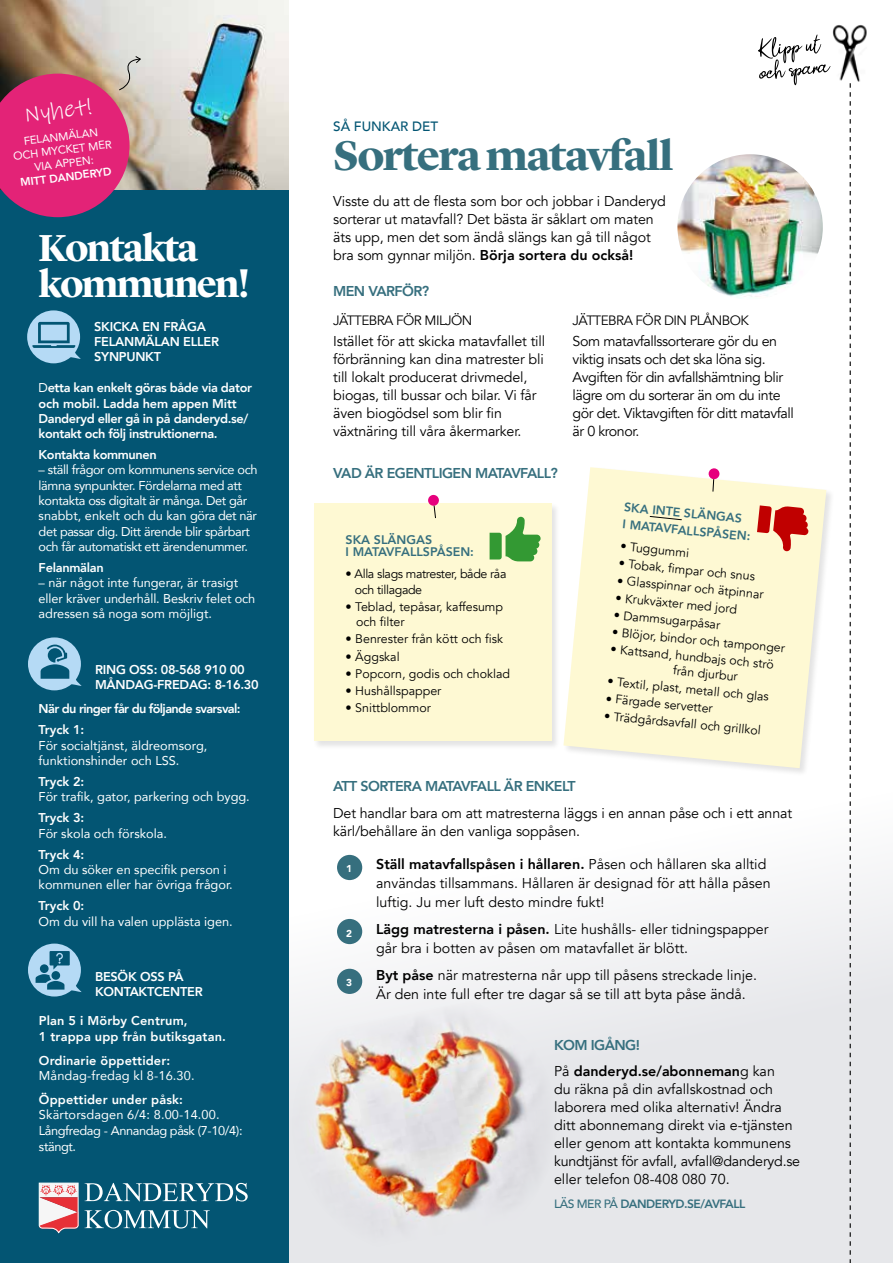
<style>
.page{position:relative;width:893px;height:1263px;background:#fff}
.page>*{position:absolute;margin:0;border:0;box-sizing:border-box;transform-origin:0 0}
.t1{font:700 42.75px "Lyon Display";letter-spacing:-.03em;color:#366f7e;scale:1.05 1}
.t2{font:700 39px/36px "Lyon Display";letter-spacing:-.045em;color:#fff}
.t3{font:24px "Ink Free";color:#fff}
.t4{font:14.25px/18px "Avenir";letter-spacing:-.01em;color:#000}
.t5{font:14.25px/18px "Avenir";letter-spacing:-.03em;color:#000}
.t6{font:800 14.25px "Avenir";letter-spacing:-.04em;color:#366f7e}
.t7{font:800 14.25px/26px "Avenir";color:#000}
.t8{font:13.5px "Avenir";letter-spacing:-.04em;color:#000}
.t9{font:500 13.5px "Avenir";color:#035573}
.t10{font:12.75px/15.3px "Avenir";color:#fff}
.t11{font:800 12.75px/15px "Avenir";letter-spacing:-.02em;color:#fff}
.t12{font:12.75px/15.3px "Avenir";letter-spacing:-.03em;color:#fff}
.t13{font:800 12.75px/15.3px "Avenir";letter-spacing:.01em;color:#fff}
.t14{font:800 12.75px/21px "Avenir";letter-spacing:-.05em;color:#fff}
.t15{font:12.45px/15.5px "Avenir";color:#000}
.t16{font:800 12.45px/17.2px "Avenir";color:#366f7e}
.t17{font:12.45px/15.3px "Avenir";letter-spacing:-.03em;color:#000}
.t18{font:800 12px "Avenir";letter-spacing:-.04em;color:#366f7e}
.t19{font:11.25px/13.5px "Avenir";color:#fff;text-align:center}
.t20{font:800 11.25px "Avenir";color:#fff}
.t21{font:900 10.05px "Avenir";color:#fff}
.s1{font-weight:400}
.s2{font-weight:800}
.s3{color:#366f7e}
.s4{font-weight:500}
</style>
<div class="page">
<img style="left:0;top:0;width:288px;height:190px">
<svg style="left:288px;top:687px;width:605px;height:576px"></svg>
<svg style="left:758px;top:35px;width:72px;height:50px"></svg>
<img style="left:833px;top:25px;width:34px;height:57px">
<div style="left:0;top:190px;width:288px;height:1073px;background:#035573"></div>
<svg style="left:39px;top:1183px;width:40px;height:50px;background:#db9ea3"></svg>
<svg style="left:85px;top:1183px;width:163px;height:18px"></svg>
<svg style="left:85px;top:1210px;width:125px;height:18px"></svg>
<svg style="left:850px;top:83px;width:1px;height:1180px"></svg>
<svg style="left:28px;top:637px;width:54px;height:53px"></svg>
<svg style="left:28px;top:943px;width:54px;height:53px"></svg>
<svg style="left:27px;top:310px;width:54px;height:53px"></svg>
<div style="left:562px;top:466px;width:273px;height:311px;background:#fff"></div>
<svg style="left:563px;top:467px;width:263px;height:301px;background:#fdf9d9"></svg>
<svg style="left:649px;top:515px;width:33px;height:6px"></svg>
<div style="left:708px;top:468px;width:12px;height:11px;background:#e6007d;border-radius:50%"></div>
<svg style="left:712px;top:478px;width:3px;height:15px"></svg>
<svg style="left:757px;top:505px;width:54px;height:48px;background:#de7b68"></svg>
<div style="left:313px;top:502px;width:248px;height:248px;background:#000;opacity:.11"></div>
<div style="left:314px;top:503px;width:238px;height:238px;background:#fef9d3"></div>
<div style="left:428px;top:495px;width:11px;height:11px;background:#e6007d;border-radius:50%"></div>
<svg style="left:433px;top:505px;width:3px;height:14px"></svg>
<svg style="left:490px;top:517px;width:51px;height:44px"></svg>
<div style="left:337px;top:855px;width:25px;height:25px;background:#366f7e;border-radius:50%"></div>
<div style="left:337px;top:919px;width:25px;height:25px;background:#366f7e;border-radius:50%"></div>
<div style="left:337px;top:969px;width:25px;height:25px;background:#366f7e;border-radius:50%"></div>
<img style="left:674px;top:151px;width:152px;height:152px;border-radius:76px">
<div style="left:671px;top:148px;width:158px;height:158px;border:6px solid #fff;border-radius:50%"></div>
<img style="left:292px;top:1000px;width:265px;height:247px">
<svg style="left:0;top:56px;width:141px;height:161px;background:#c34378"></svg>
<h3 class="t3" style="left:22px;top:99px;width:69px;rotate:-7deg">Nyhet!</h3>
<p class="t19" style="left:11px;top:135px;width:100px;rotate:-7deg">FELANMÄLAN<br>OCH MYCKET MER<br>VIA APPEN:</p>
<p class="t20" style="left:19px;top:174px;width:93px;rotate:-7deg">MITT DANDERYD</p>
<h2 class="t2" style="left:39px;top:226px;width:212px">Kontakta kommunen!</h2>
<p class="t11" style="left:94px;top:319px;width:126px">SKICKA EN FRÅGA<br>FELANMÄLAN ELLER<br>SYNPUNKT</p>
<p class="t11" style="left:39px;top:380px;width:215px"><span class="s1">D</span>etta kan enkelt göras både via dator och mobil. Ladda hem appen Mitt Danderyd eller gå in på danderyd.se/ kontakt och följ instruktionerna.</p>
<p class="t11" style="left:39px;top:447px;width:120px">Kontakta kommunen</p>
<p class="t12" style="left:39px;top:462px;width:220px">– ställ frågor om kommunens service och lämna synpunkter. Fördelarna med att kontakta oss digitalt är många. Det går snabbt, enkelt och du kan göra det när det passar dig. Ditt ärende blir spårbart och får automatiskt ett ärendenummer.</p>
<p class="t11" style="left:39px;top:560px;width:67px">Felanmälan</p>
<p class="t10" style="left:39px;top:575px;width:218px">– när något inte fungerar, är trasigt eller kräver underhåll. Beskriv felet och adressen så noga som möjligt.</p>
<p class="t11" style="left:95px;top:662px;width:165px">RING OSS: 08-568 910 00<br>MÅNDAG-FREDAG: 8-16.30</p>
<p class="t14" style="left:39px;top:698px;width:203px">När du ringer får du följande svarsval:<br>Tryck 1:</p>
<p class="t10" style="left:39px;top:737px;width:170px">För socialtjänst, äldreomsorg, funktionshinder och LSS.</p>
<p class="t11" style="left:39px;top:774px;width:47px">Tryck 2:</p>
<p class="t10" style="left:39px;top:789px;width:213px">För trafik, gator, parkering och bygg.</p>
<p class="t11" style="left:39px;top:810px;width:47px">Tryck 3:</p>
<p class="t10" style="left:39px;top:825px;width:130px">För skola och förskola.</p>
<p class="t11" style="left:39px;top:847px;width:47px">Tryck 4:</p>
<p class="t10" style="left:39px;top:861px;width:196px">Om du söker en specifik person i kommunen eller har övriga frågor.</p>
<p class="t11" style="left:39px;top:898px;width:47px">Tryck 0:</p>
<p class="t10" style="left:39px;top:913px;width:196px">Om du vill ha valen upplästa igen.</p>
<p class="t11" style="left:95px;top:969px;width:109px">BESÖK OSS PÅ<br>KONTAKTCENTER</p>
<p class="t13" style="left:39px;top:1013px;width:188px">Plan 5 i Mörby Centrum,<br>1 trappa upp från butiksgatan.</p>
<p class="t13" style="left:39px;top:1053px;width:133px">Ordinarie öppettider:</p>
<p class="t10" style="left:39px;top:1068px;width:157px">Måndag-fredag kl 8-16.30.</p>
<p class="t13" style="left:39px;top:1092px;width:145px">Öppettider under påsk:</p>
<p class="t12" style="left:39px;top:1107px;width:205px;line-height:15.8px">Skärtorsdagen 6/4: 8.00-14.00.<br>Långfredag - Annandag påsk (7-10/4): stängt.</p>
<p class="t9" style="left:333px;top:115px;width:107px">SÅ FUNKAR DET</p>
<h1 class="t1" style="left:333px;top:124px;width:325px">Sortera matavfall</h1>
<p class="t4" style="left:333px;top:193px;width:334px">Visste du att de flesta som bor och jobbar i Danderyd sorterar ut matavfall? Det bästa är såklart om maten äts upp, men det som ändå slängs kan gå till något bra som gynnar miljön. <span class="s2">Börja sortera du också!</span></p>
<p class="t6" style="left:333px;top:280px;width:98px">MEN VARFÖR?</p>
<p class="t8" style="left:333px;top:312px;width:141px">JÄTTEBRA FÖR MILJÖN</p>
<p class="t4" style="left:333px;top:332px;width:214px">Istället för att skicka matavfallet till förbränning kan dina matrester bli till lokalt producerat drivmedel, biogas, till bussar och bilar. Vi får även biogödsel som blir fin växtnäring till våra åkermarker.</p>
<p class="t6" style="left:333px;top:462px;width:226px">VAD ÄR EGENTLIGEN MATAVFALL?</p>
<p class="t16" style="left:346px;top:533px;width:130px;line-height:12.5px">SKA SLÄNGAS<br>I MATAVFALLSPÅSEN:</p>
<p class="t17" style="left:355px;top:567px;width:153px;text-indent:-9px">• Alla slags matrester, både råa och tillagade</p>
<p class="t15" style="left:356px;top:599px;width:149px;text-indent:-10px">• Teblad, tepåsar, kaffesump och filter</p>
<p class="t15" style="left:346px;top:632px;width:159px">• Benrester från kött och fisk</p>
<p class="t15" style="left:346px;top:649px;width:56px">• Äggskal</p>
<p class="t15" style="left:346px;top:666px;width:166px">• Popcorn, godis och choklad</p>
<p class="t15" style="left:346px;top:683px;width:97px">• Hushållspapper</p>
<p class="t15" style="left:346px;top:700px;width:87px">• Snittblommor</p>
<p class="t8" style="left:573px;top:312px;width:178px">JÄTTEBRA FÖR DIN PLÅNBOK</p>
<p class="t5" style="left:573px;top:332px;width:223px">Som matavfallssorterare gör du en viktig insats och det ska löna sig.<br>Avgiften för din avfallshämtning blir lägre om du sorterar än om du inte gör det. Viktavgiften för ditt matavfall är 0 kronor.</p>
<p class="t16" style="left:625px;top:499px;width:130px;rotate:5deg">SKA INTE SLÄNGAS<br>I MATAVFALLSPÅSEN:</p>
<p class="t15" style="left:621px;top:539px;width:70px;rotate:5deg">• Tuggummi</p>
<p class="t15" style="left:619px;top:556px;width:138px;rotate:5deg">• Tobak, fi mpar och snus</p>
<p class="t15" style="left:618px;top:573px;width:149px;rotate:5deg">• Glasspinnar och ätpinnar</p>
<p class="t15" style="left:616px;top:590px;width:123px;rotate:5deg">• Krukväxter med jord</p>
<p class="t15" style="left:614px;top:607px;width:108px;rotate:5deg">• Dammsugarpåsar</p>
<p class="t15" style="left:613px;top:625px;width:175px;rotate:5deg">• Blöjor, bindor och tamponger</p>
<p class="t15" style="left:675px;top:648px;width:101px;text-indent:-64px;rotate:5deg">• Kattsand, hundbajs och strö från djurbur</p>
<p class="t15" style="left:608px;top:674px;width:164px;rotate:5deg">• Textil, plast, metall och glas</p>
<p class="t15" style="left:606px;top:691px;width:109px;rotate:5deg">• Färgade servetter</p>
<p class="t15" style="left:605px;top:709px;width:159px;rotate:5deg">• Trädgårdsavfall och grillkol</p>
<p class="t6" style="left:333px;top:775px;width:244px">ATT SORTERA MATAVFALL ÄR ENKELT</p>
<p class="t4" style="left:333px;top:804px;width:460px">Det handlar bara om att matresterna läggs i en annan påse och i ett annat kärl/behållare än den vanliga soppåsen.</p>
<p class="t21" style="left:346px;top:860px;width:7px">1</p>
<p class="t4" style="left:376px;top:855px;width:396px;line-height:18.9px"><span class="s2">Ställ matavfallspåsen i hållaren.</span> Påsen och hållaren ska alltid användas tillsammans. Hållaren är designad för att hålla påsen luftig. Ju mer luft desto mindre fukt!</p>
<p class="t4" style="left:376px;top:920px;width:394px;line-height:18.9px"><span class="s2">Lägg matresterna i påsen.</span> Lite hushålls- eller tidningspapper går bra i botten av påsen om matavfallet är blött.</p>
<p class="t4" style="left:376px;top:966px;width:382px;line-height:18.9px"><span class="s2">Byt påse</span> när matresterna når upp till påsens streckade linje.<br>Är den inte full efter tre dagar så se till att byta påse ändå.</p>
<p class="t7" style="left:554px;top:1032px;width:222px"><span class="s3">KOM IGÅNG!<br></span><span class="s1">På</span> danderyd.se/abonneman<span class="s1">g kan</span></p>
<p class="t4" style="left:554px;top:1080px;width:248px">du räkna på din avfallskostnad och laborera med olika alternativ! Ändra ditt abonnemang direkt via e-tjänsten eller genom att kontakta kommunens kundtjänst för avfall, avfall@danderyd.se eller telefon 08-408 080 70.</p>
<p class="t18" style="left:554px;top:1194px;width:193px"><span class="s4">LÄS MER PÅ</span> DANDERYD.SE/AVFALL</p>
<p class="t21" style="left:346px;top:924px;width:7px">2</p>
<p class="t21" style="left:346px;top:974px;width:7px">3</p>
</div>
